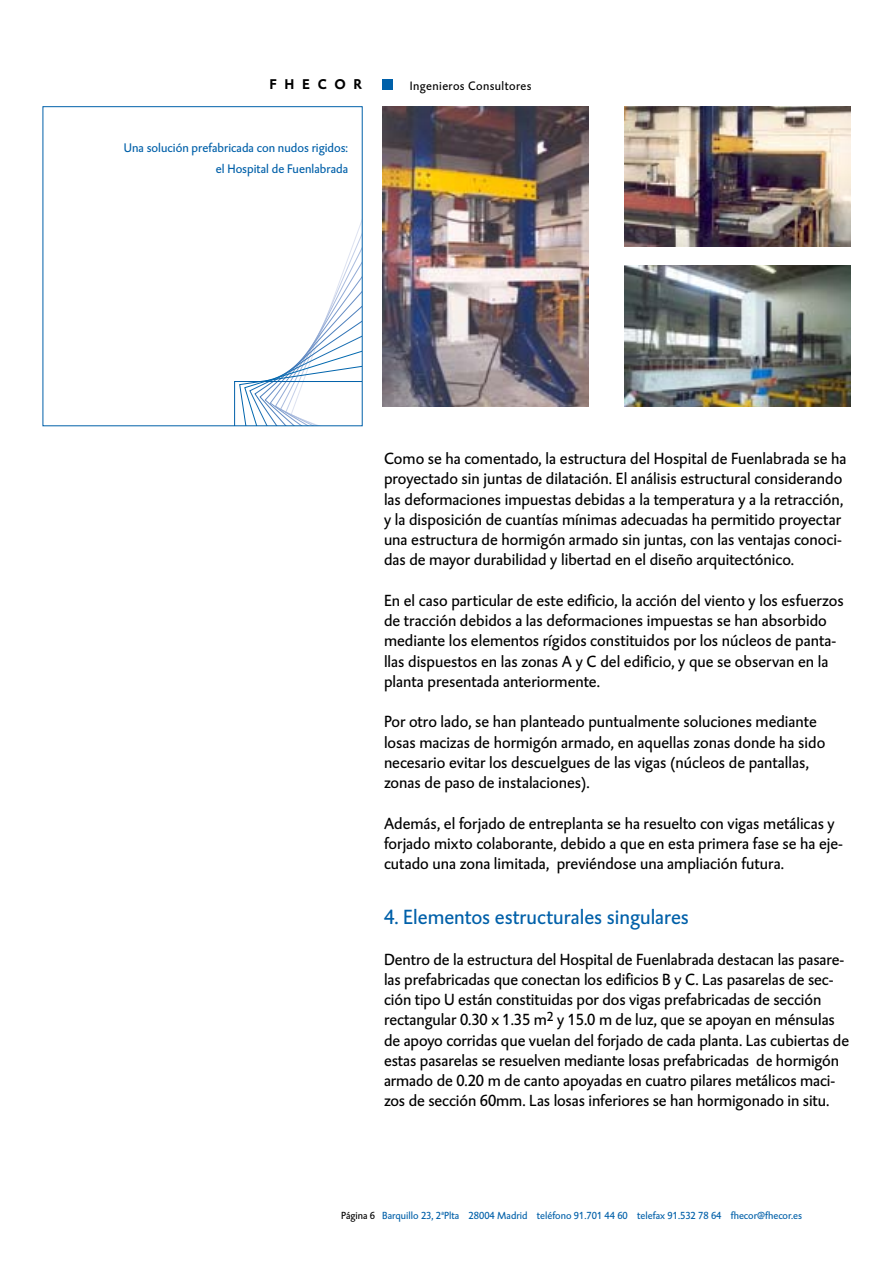
<style>
.page{position:relative;width:893px;height:1263px;background:#fff}
.page>*{position:absolute;margin:0;border:0;box-sizing:border-box;transform-origin:0 0}
.t1{font:21px "DTL Caspari T";color:#0060a9}
.t2{font:16.5px/20.2px "DTL Caspari T";color:#000}
.t3{font:700 14.4px "DTL Caspari T";letter-spacing:.54em;color:#000}
.t4{font:12.75px/21px "DTL Caspari T";color:#0060a9;text-align:right}
.t5{font:12.45px "DTL Caspari T";letter-spacing:.03em;color:#000}
.t6{font:10.5px "DTL Caspari T";color:#0060a9}
.s1{color:#000}
</style>
<div class="page">
<svg style="left:234px;top:225px;width:126px;height:199px"></svg>
<img style="left:624px;top:266px;width:226px;height:140px">
<img style="left:624px;top:106px;width:226px;height:140px">
<img style="left:382px;top:106px;width:206px;height:300px">
<div style="left:382px;top:79px;width:11px;height:10px;background:#0060a9"></div>
<p class="t3" style="left:269px;top:79px;width:94px">FHECOR</p>
<p class="t5" style="left:410px;top:81px;width:123px">Ingenieros Consultores</p>
<p class="t4" style="left:124px;top:138px;width:226px">Una solución prefabricada con nudos rigidos: el Hospital de Fuenlabrada</p>
<p class="t2" style="left:384px;top:450px;width:464px">Como se ha comentado, la estructura del Hospital de Fuenlabrada se ha proyectado sin juntas de dilatación. El análisis estructural considerando las deformaciones impuestas debidas a la temperatura y a la retracción, y la disposición de cuantías mínimas adecuadas ha permitido proyectar una estructura de hormigón armado sin juntas, con las ventajas conoci&shy;das de mayor durabilidad y libertad en el diseño arquitectónico.</p>
<p class="t2" style="left:384px;top:592px;width:461px">En el caso particular de este edificio, la acción del viento y los esfuerzos de tracción debidos a las deformaciones impuestas se han absorbido mediante los elementos rígidos constituidos por los núcleos de panta&shy;llas dispuestos en las zonas A y C del edificio, y que se observan en la planta presentada anteriormente.</p>
<p class="t2" style="left:384px;top:713px;width:443px">Por otro lado, se han planteado puntualmente soluciones mediante losas macizas de hormigón armado, en aquellas zonas donde ha sido necesario evitar los descuelgues de las vigas (núcleos de pantallas, zonas de paso de instalaciones).</p>
<p class="t2" style="left:384px;top:815px;width:460px">Además, el forjado de entreplanta se ha resuelto con vigas metálicas y forjado mixto colaborante, debido a que en esta primera fase se ha eje&shy;cutado una zona limitada, previéndose una ampliación futura.</p>
<p class="t1" style="left:384px;top:909px;width:306px">4. Elementos estructurales singulares</p>
<p class="t2" style="left:384px;top:951px;width:466px">Dentro de la estructura del Hospital de Fuenlabrada destacan las pasare&shy;las prefabricadas que conectan los edificios B y C. Las pasarelas de sec&shy;ción tipo U están constituidas por dos vigas prefabricadas de sección rectangular 0.30 x 1.35 m<sup>2</sup> y 15.0 m de luz, que se apoyan en ménsulas de apoyo corridas que vuelan del forjado de cada planta. Las cubiertas de estas pasarelas se resuelven mediante losas prefabricadas de hormigón armado de 0.20 m de canto apoyadas en cuatro pilares metálicos maci&shy;zos de sección 60mm. Las losas inferiores se han hormigonado in situ.</p>
<p class="t6" style="left:341px;top:1212px;width:462px"><span class="s1">Página 6</span> Barquillo 23, 2ªPlta 28004 Madrid teléfono 91.701 44 60 telefax 91.532 78 64 fhecor@fhecor.es</p>
</div>
